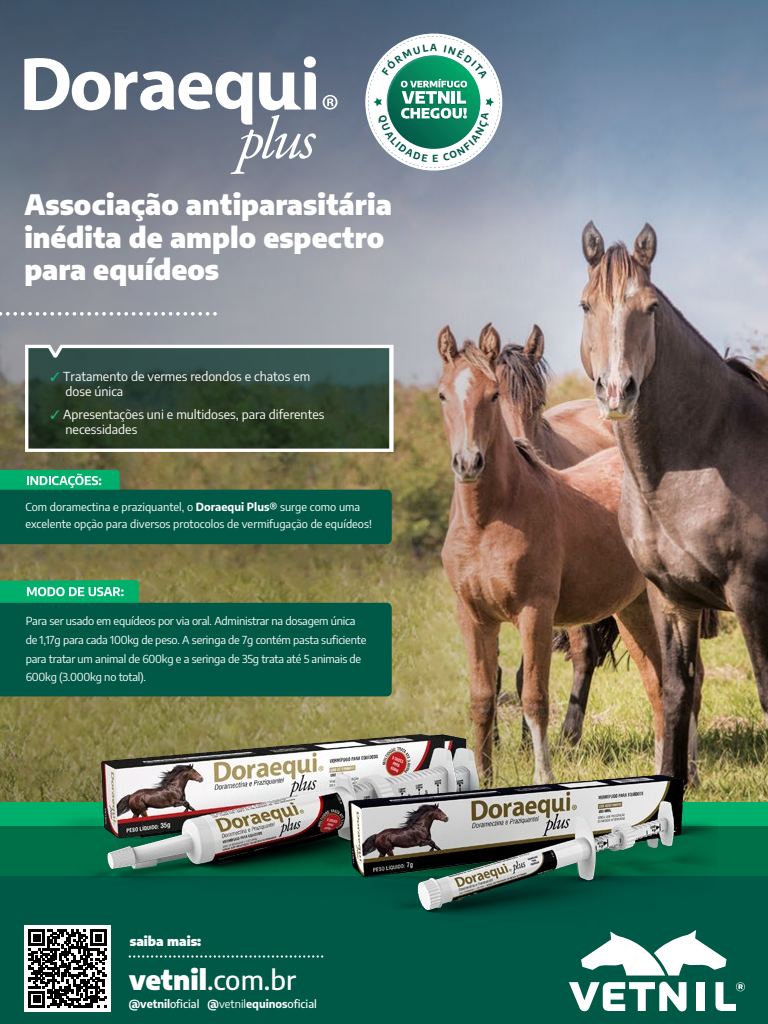
<style>
.page{position:relative;width:768px;height:1024px;background:#fff}
.page>*{position:absolute;margin:0;border:0;box-sizing:border-box;transform-origin:0 0}
.t1{font:900 27.6px/32.6px "Encode Sans";color:#fff}
.t2{font:500 27px "Encode Sans";color:#fff}
.t3{font:900 12.8px "Encode Sans";color:#fff}
.t4{font:12.4px/15.2px "Encode Sans";color:#fff}
.t5{font:11px/18.9px "Encode Sans";letter-spacing:-.02em;color:#fff}
.t6{font:11px/17.7px "Encode Sans";color:#fff}
.t7{font:700 11px "Encode Sans";color:#fff}
.s1{color:#19b578}
.s2{font-weight:700}
.s3{font-weight:900}
.s4{font-weight:500}
.s5{font-weight:400}
</style>
<div class="page">
<img style="left:597px;top:0;width:171px;height:803px">
<img style="left:0;top:0;width:597px;height:803px">
<svg style="left:25px;top:345px;width:369px;height:107px;background:#3e5243"></svg>
<div style="left:0;top:876px;width:768px;height:148px;background:#005847"></div>
<div style="left:0;top:826px;width:768px;height:50px;background:#007048"></div>
<div style="left:0;top:803px;width:768px;height:23px;background:#00af6b"></div>
<svg style="left:569px;top:930px;width:176px;height:82px"></svg>
<svg style="left:0;top:312px;width:217px;height:4px"></svg>
<svg style="left:323px;top:95px;width:15px;height:15px"></svg>
<svg style="left:304px;top:56px;width:12px;height:12px"></svg>
<svg style="left:24px;top:58px;width:292px;height:116px"></svg>
<svg style="left:129px;top:955px;width:194px;height:3px"></svg>
<svg style="left:0;top:470px;width:392px;height:74px;background:#1a654b"></svg>
<svg style="left:0;top:580px;width:139px;height:23px;background:#24b77d"></svg>
<div style="left:0;top:603px;width:392px;height:93px;background:#005847"></div>
<div style="left:25px;top:926px;width:86px;height:86px;background:#fff"></div>
<svg style="left:28px;top:930px;width:79px;height:78px"></svg>
<img style="left:50px;top:727px;width:459px;height:152px">
<img style="left:323px;top:759px;width:395px;height:156px">
<svg style="left:368px;top:36px;width:132px;height:132px"></svg>
<h1 class="t1" style="left:24px;top:186px;width:369px">Associação antiparasitária inédita de amplo espectro para equídeos</h1>
<p class="t4" style="left:66px;top:368px;width:246px;text-indent:-15px"><span class="s1">✓</span> Tratamento de vermes redondos e chatos em dose única</p>
<p class="t4" style="left:66px;top:406px;width:260px;text-indent:-15px"><span class="s1">✓</span> Apresentações uni e multidoses, para diferentes necessidades</p>
<p class="t6" style="left:25px;top:497px;width:348px">Com doramectina e praziquantel, o <span class="s2">Doraequi Plus®</span> surge como uma excelente opção para diversos protocolos de vermifugação de equídeos!</p>
<p class="t5" style="left:26px;top:611px;width:342px">Para ser usado em equídeos por via oral. Administrar na dosagem única de 1,17g para cada 100kg de peso. A seringa de 7g contém pasta suficiente para tratar um animal de 600kg e a seringa de 35g trata até 5 animais de 600kg (3.000kg no total).</p>
<p class="t3" style="left:130px;top:931px;width:73px">saiba mais:</p>
<h2 class="t2" style="left:129px;top:961px;width:168px"><span class="s3">vetnil</span>.com.br</h2>
<p class="t7" style="left:129px;top:995px;width:190px">@vetni <span class="s4">oficial</span> @<span class="s5">vetnil</span>equinos<span class="s4">oficial</span></p>
<p class="t7" style="left:167px;top:995px;width:5px">l</p>
</div>
